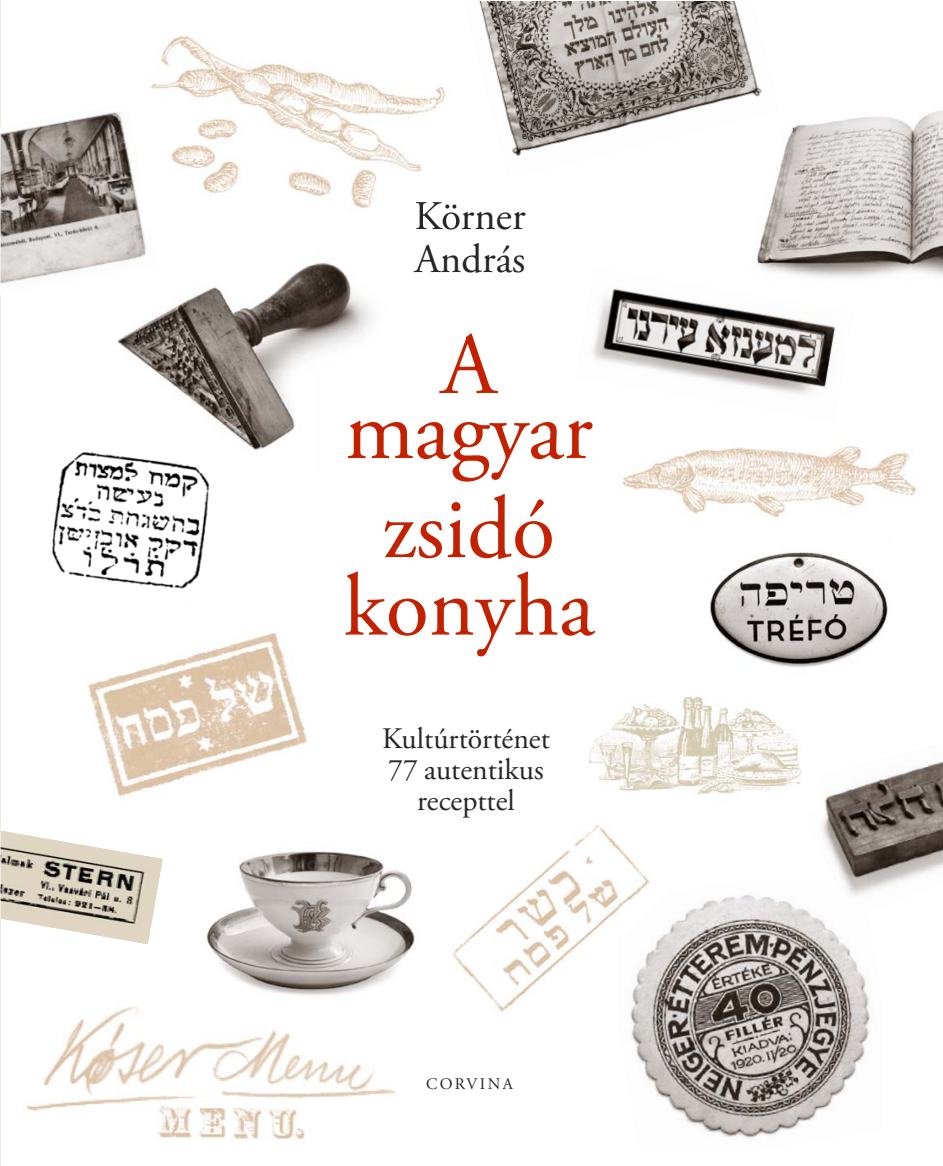
<style>
.page{position:relative;width:943px;height:1166px;background:#fff}
.page>*{position:absolute;margin:0;border:0;box-sizing:border-box;transform-origin:0 0}
.t1{font:88.02px/65.1px "Adobe Garamond Pro";color:#c42100;text-align:center}
.t2{font:40.77px/42.5px "Adobe Garamond Pro";color:#272627}
.t3{font:29.75px/31px "Adobe Garamond Pro";color:#272627;text-align:center}
.t4{font:16.1px "Adobe Garamond Pro";color:#272627}
</style>
<div class="page">
<img style="left:163px;top:262px;width:209px;height:188px">
<img style="left:163px;top:436px;width:57px;height:153px">
<img style="left:163px;top:440px;width:59px;height:33px">
<img style="left:710px;top:551px;width:178px;height:117px">
<img style="left:757px;top:110px;width:185px;height:168px">
<img style="left:163px;top:633px;width:145px;height:152px">
<img style="left:479px;top:1px;width:300px;height:175px">
<svg style="left:0;top:0;width:163px;height:1166px"></svg>
<img style="left:0;top:830px;width:163px;height:114px">
<img style="left:593px;top:267px;width:260px;height:127px">
<img style="left:622px;top:445px;width:295px;height:73px">
<img style="left:141px;top:17px;width:305px;height:211px">
<img style="left:141px;top:184px;width:9px;height:44px">
<img style="left:416px;top:202px;width:44px;height:26px">
<img style="left:633px;top:895px;width:237px;height:244px">
<img style="left:452px;top:824px;width:226px;height:216px">
<img style="left:618px;top:893px;width:51px;height:45px">
<img style="left:808px;top:761px;width:134px;height:155px">
<img style="left:587px;top:696px;width:232px;height:116px">
<img style="left:23px;top:1005px;width:373px;height:145px">
<img style="left:191px;top:851px;width:224px;height:157px">
<h2 class="t2" style="left:414px;top:199px;width:113px">Körner<br>András</h2>
<h1 class="t1" style="left:345px;top:341px;width:249px">A magyar</h1>
<h1 class="t1" style="left:343px;top:499px;width:252px;line-height:77.5px">zsidó konyha</h1>
<p class="t3" style="left:382px;top:725px;width:169px">Kultúrtörténet<br>77 autentikus recepttel</p>
<p class="t4" style="left:426px;top:1077px;width:88px">CORVINA</p>
</div>
